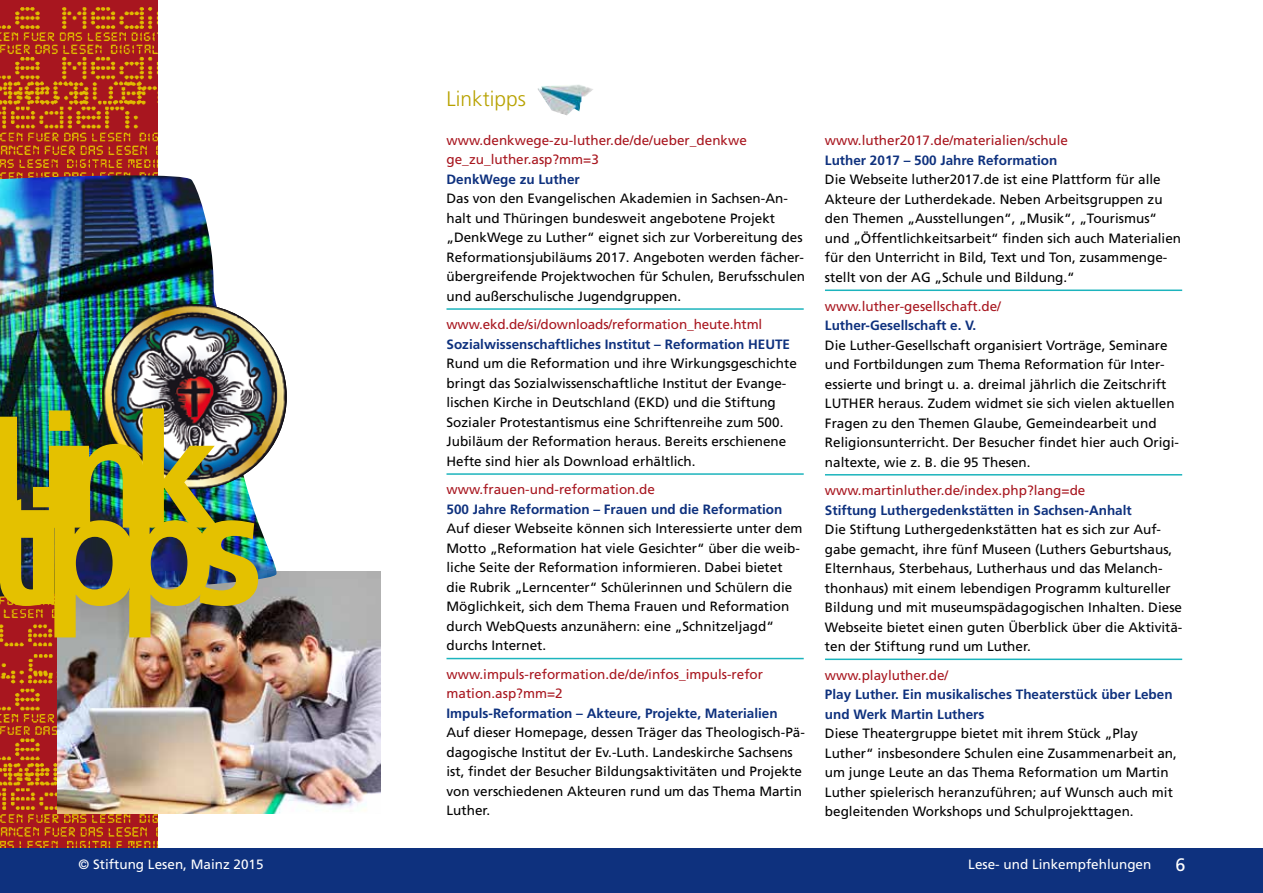
<style>
.page{position:relative;width:1263px;height:893px;background:#fff}
.page>*{position:absolute;margin:0;border:0;box-sizing:border-box;transform-origin:0 0}
.t1{font:700 158.85px "Frutiger";letter-spacing:-.14em;color:#e4c100}
.t2{font:300 21px "Frutiger";color:#b8a200}
.t3{font:18px "Frutiger";color:#fff}
.t4{font:13.5px/19.5px "Frutiger";color:#000}
.t5{font:700 13.5px/19.5px "Frutiger";color:#0e317e}
.t6{font:13.5px/19.5px "Frutiger";color:#a8161f}
.t7{font:13.5px "Frutiger";color:#fff}
</style>
<div class="page">
<img style="left:0;top:6px;width:157px;height:842px">
<img style="left:57px;top:572px;width:323px;height:242px">
<img style="left:0;top:175px;width:278px;height:421px">
<div style="left:0;top:848px;width:1263px;height:45px;background:#0e317e"></div>
<hr style="left:446px;top:308px;width:358px;height:2px;background:#1cb4bd">
<hr style="left:446px;top:473px;width:358px;height:2px;background:#1cb4bd">
<hr style="left:446px;top:658px;width:358px;height:1px;background:#1cb4bd">
<hr style="left:825px;top:290px;width:357px;height:1px;background:#1cb4bd">
<hr style="left:825px;top:474px;width:357px;height:2px;background:#1cb4bd">
<hr style="left:825px;top:659px;width:357px;height:1px;background:#1cb4bd">
<img style="left:102px;top:304px;width:185px;height:185px;border-radius:92px">
<img style="left:538px;top:84px;width:55px;height:31px">
<h1 class="t1" style="left:-18px;top:379px;width:239px">Link</h1>
<h1 class="t1" style="left:-18px;top:455px;width:283px">tipps</h1>
<h2 class="t2" style="left:446px;top:87px;width:81px">Linktipps</h2>
<p class="t6" style="left:446px;top:130px;width:302px">www.denkwege-zu-luther.de/de/ueber_denkwe ge_zu_luther.asp?mm=3</p>
<p class="t5" style="left:446px;top:169px;width:135px">DenkWege zu Luther</p>
<p class="t4" style="left:446px;top:189px;width:360px">Das von den Evangelischen Akademien in Sachsen-An&shy;halt und Thüringen bundesweit angebotene Projekt „DenkWege zu Luther“ eignet sich zur Vorbereitung des Reformationsjubiläums 2017. Angeboten werden fächer&shy;übergreifende Projektwochen für Schulen, Berufsschulen und außerschulische Jugendgruppen.</p>
<p class="t6" style="left:446px;top:315px;width:317px">www.ekd.de/si/downloads/reformation_heute.html</p>
<p class="t5" style="left:446px;top:334px;width:345px">Sozialwissenschaftliches Institut – Reformation HEUTE</p>
<p class="t4" style="left:446px;top:354px;width:352px">Rund um die Reformation und ihre Wirkungsgeschichte bringt das Sozialwissenschaftliche Institut der Evange&shy;lischen Kirche in Deutschland (EKD) und die Stiftung Sozialer Protestantismus eine Schriftenreihe zum 500.<br>Jubiläum der Reformation heraus. Bereits erschienene Hefte sind hier als Download erhältlich.</p>
<p class="t6" style="left:446px;top:480px;width:210px">www.frauen-und-reformation.de</p>
<p class="t5" style="left:446px;top:499px;width:337px">500 Jahre Reformation – Frauen und die Reformation</p>
<p class="t4" style="left:446px;top:519px;width:357px">Auf dieser Webseite können sich Interessierte unter dem Motto „Reformation hat viele Gesichter“ über die weib&shy;liche Seite der Reformation informieren. Dabei bietet die Rubrik „Lerncenter“ Schülerinnen und Schülern die Möglichkeit, sich dem Thema Frauen und Reformation durch WebQuests anzunähern: eine „Schnitzeljagd“ durchs Internet.</p>
<p class="t6" style="left:446px;top:664px;width:318px">www.impuls-reformation.de/de/infos_impuls-refor mation.asp?mm=2</p>
<p class="t5" style="left:446px;top:703px;width:333px">Impuls-Reformation – Akteure, Projekte, Materialien</p>
<p class="t4" style="left:446px;top:723px;width:360px">Auf dieser Homepage, dessen Träger das Theologisch-Pä&shy;dagogische Institut der Ev.-Luth. Landeskirche Sachsens ist, findet der Besucher Bildungsaktivitäten und Projekte von verschiedenen Akteuren rund um das Thema Martin Luther.</p>
<p class="t6" style="left:825px;top:131px;width:245px">www.luther2017.de/materialien/schule</p>
<p class="t5" style="left:825px;top:150px;width:234px">Luther 2017 – 500 Jahre Reformation</p>
<p class="t4" style="left:825px;top:170px;width:358px">Die Webseite luther2017.de ist eine Plattform für alle Akteure der Lutherdekade. Neben Arbeitsgruppen zu den Themen „Ausstellungen“, „Musik“, „Tourismus“ und „Öffentlichkeitsarbeit“ finden sich auch Materialien für den Unterricht in Bild, Text und Ton, zusammenge&shy;stellt von der AG „Schule und Bildung.“</p>
<p class="t6" style="left:825px;top:296px;width:178px">www.luther-gesellschaft.de/</p>
<p class="t5" style="left:825px;top:315px;width:153px">Luther-Gesellschaft e. V.</p>
<p class="t4" style="left:825px;top:335px;width:356px">Die Luther-Gesellschaft organisiert Vorträge, Seminare und Fortbildungen zum Thema Reformation für Inter&shy;essierte und bringt u. a. dreimal jährlich die Zeitschrift LUTHER heraus. Zudem widmet sie sich vielen aktuellen Fragen zu den Themen Glaube, Gemeindearbeit und Religionsunterricht. Der Besucher findet hier auch Origi&shy;naltexte, wie z. B. die 95 Thesen.</p>
<p class="t6" style="left:825px;top:480px;width:262px">www.martinluther.de/index.php?lang=de</p>
<p class="t5" style="left:825px;top:500px;width:308px">Stiftung Luthergedenkstätten in Sachsen-Anhalt</p>
<p class="t4" style="left:825px;top:519px;width:359px">Die Stiftung Luthergedenkstätten hat es sich zur Auf&shy;gabe gemacht, ihre fünf Museen (Luthers Geburtshaus, Elternhaus, Sterbehaus, Lutherhaus und das Melanch&shy;thonhaus) mit einem lebendigen Programm kultureller Bildung und mit museumspädagogischen Inhalten. Diese Webseite bietet einen guten Überblick über die Aktivitä&shy;ten der Stiftung rund um Luther.</p>
<p class="t6" style="left:825px;top:665px;width:125px">www.playluther.de/</p>
<p class="t5" style="left:825px;top:684px;width:349px">Play Luther. Ein musikalisches Theaterstück über Leben und Werk Martin Luthers</p>
<p class="t4" style="left:825px;top:723px;width:353px">Diese Theatergruppe bietet mit ihrem Stück „Play Luther“ insbesondere Schulen eine Zusammenarbeit an, um junge Leute an das Thema Reformation um Martin Luther spielerisch heranzuführen; auf Wunsch auch mit begleitenden Workshops und Schulprojekttagen.</p>
<p class="t7" style="left:79px;top:857px;width:186px">© Stiftung Lesen, Mainz 2015</p>
<p class="t7" style="left:968px;top:857px;width:185px">Lese- und Linkempfehlungen</p>
<h3 class="t3" style="left:1165px;top:855px;width:22px">06</h3>
</div>
